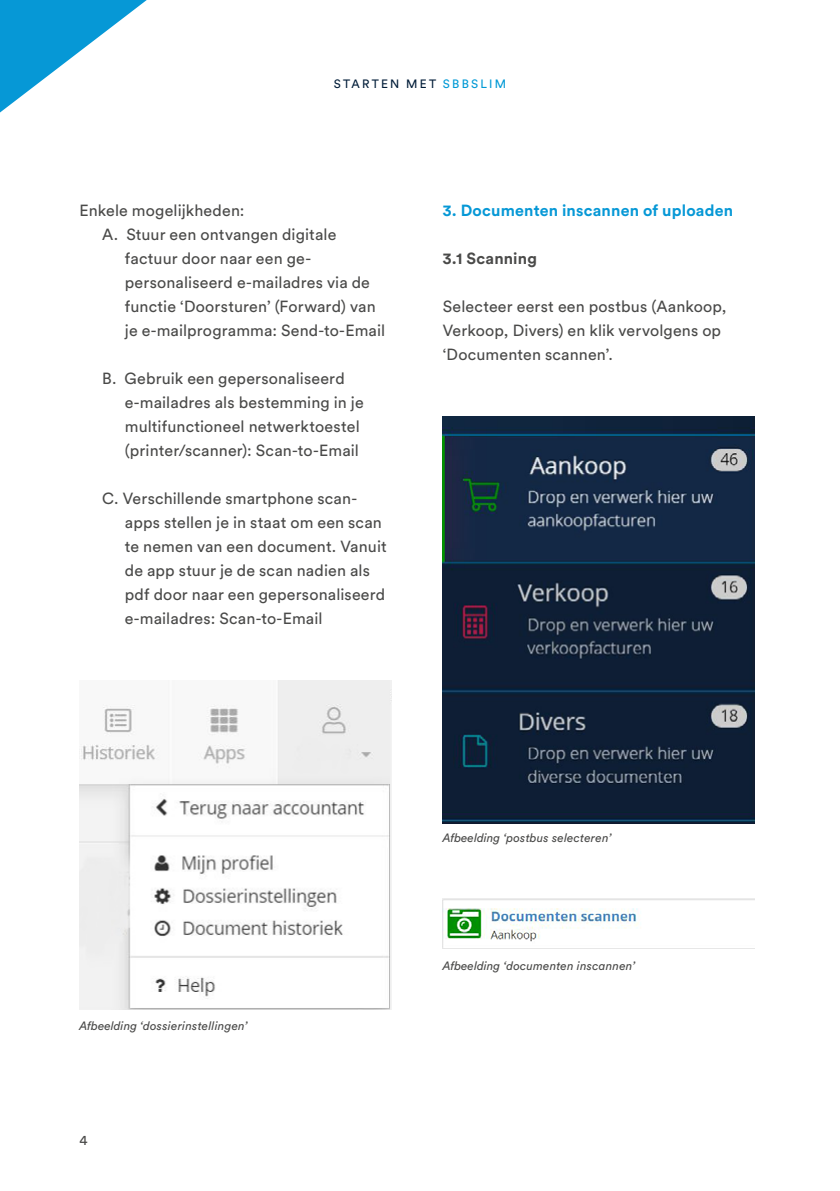
<style>
.page{position:relative;width:840px;height:1191px;background:#fff}
.page>*{position:absolute;margin:0;border:0;box-sizing:border-box;transform-origin:0 0}
.t1{font:16px/24px "Circular Std";letter-spacing:.01em;color:#4a4a49}
.t2{font:700 16px "Circular Std";letter-spacing:.015em;color:#0698d6}
.t3{font:700 16px "Circular Std";letter-spacing:.01em;color:#4a4a49}
.t4{font:14px "Circular Std";color:#4a4a49}
.t5{font:italic 12px "Circular Std";letter-spacing:.01em;color:#4a4a49}
.t6{font:12px "Circular Std";letter-spacing:.185em;color:#001c38}
.s1{color:#0099d5}
</style>
<div class="page">
<svg style="left:0;top:0;width:147px;height:112px"></svg>
<img style="left:79px;top:681px;width:312px;height:328px">
<img style="left:442px;top:898px;width:312px;height:50px">
<img style="left:442px;top:417px;width:312px;height:406px">
<p class="t6" style="left:333px;top:76px;width:174px">STARTEN MET <span class="s1">SBBSLIM</span></p>
<p class="t1" style="left:79px;top:198px;width:166px">Enkele mogelijkheden:</p>
<p class="t1" style="left:102px;top:222px;width:236px">A. Stuur een ontvangen digitale</p>
<p class="t1" style="left:125px;top:246px;width:188px">factuur door naar een ge-</p>
<p class="t1" style="left:125px;top:270px;width:246px">personaliseerd e-mailadres via de</p>
<p class="t1" style="left:125px;top:294px;width:252px">functie ‘Doorsturen’ (Forward) van</p>
<p class="t1" style="left:125px;top:318px;width:262px">je e-mailprogramma: Send-to-Email</p>
<p class="t1" style="left:125px;top:366px;width:240px;text-indent:-23px">B. Gebruik een gepersonaliseerd e-mailadres als bestemming in je multifunctioneel netwerktoestel (printer/scanner): Scan-to-Email</p>
<p class="t1" style="left:125px;top:486px;width:263px;text-indent:-23px">C. Verschillende smartphone scan&shy;apps stellen je in staat om een scan te nemen van een document. Vanuit de app stuur je de scan nadien als pdf door naar een gepersonaliseerd e-mailadres: Scan-to-Email</p>
<p class="t2" style="left:442px;top:200px;width:292px">3. Documenten inscannen of uploaden</p>
<p class="t3" style="left:442px;top:248px;width:96px">3.1 Scanning</p>
<p class="t1" style="left:442px;top:294px;width:285px">Selecteer eerst een postbus (Aankoop,<br>Verkoop, Divers) en klik vervolgens op ‘Documenten scannen’.</p>
<p class="t5" style="left:79px;top:1019px;width:169px">Afbeelding ‘dossierinstellingen’</p>
<p class="t4" style="left:79px;top:1131px;width:10px">4</p>
<p class="t5" style="left:442px;top:830px;width:170px">Afbeelding ‘postbus selecteren’</p>
<p class="t5" style="left:442px;top:958px;width:194px">Afbeelding ‘documenten inscannen’</p>
</div>
